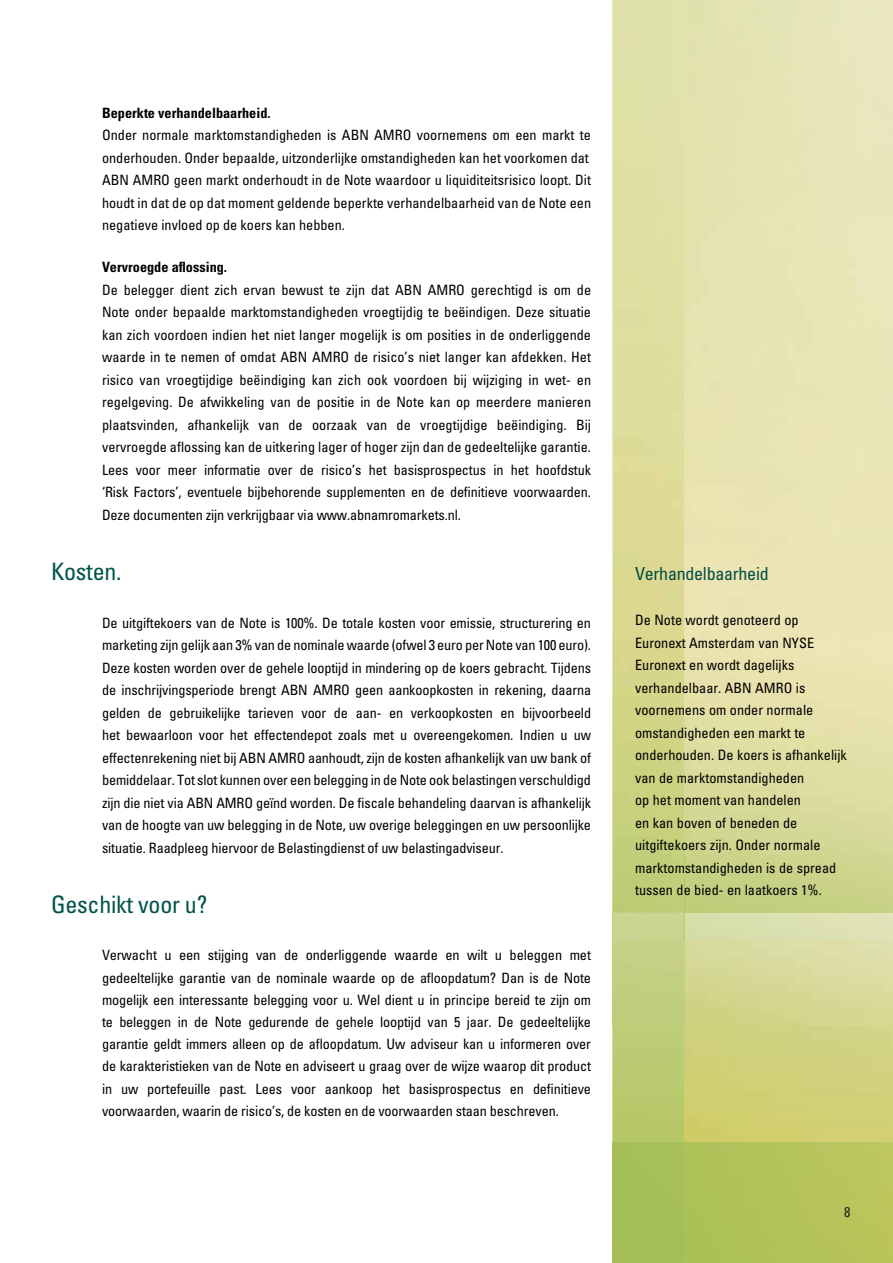
<style>
.page{position:relative;width:893px;height:1263px;background:#fff}
.page>*{position:absolute;margin:0;border:0;box-sizing:border-box;transform-origin:0 0}
.t1{font:condensed 24px "Univers";letter-spacing:-.01em;color:#005448}
.t2{font:condensed 18px "Univers";letter-spacing:-.015em;color:#004e43}
.t3{font:condensed 14.25px/22.5px "Univers";color:#000;text-align:justify}
.t4{font:700 condensed 14.25px "Univers";color:#000}
.t5{font:condensed 14.25px "Univers";color:#231f20}
</style>
<div class="page">
<img style="left:612px;top:0;width:281px;height:1263px">
<div style="left:612px;top:1142px;width:72px;height:121px;background:#a4be56"></div>
<img style="left:684px;top:912px;width:209px;height:1px">
<svg style="left:684px;top:912px;width:1px;height:28px"></svg>
<img style="left:684px;top:855px;width:1px;height:57px">
<p class="t4" style="left:102px;top:104px;width:170px">Beperkte verhandelbaarheid.</p>
<p class="t3" style="left:102px;top:124px;width:491px;text-align:left">Onder normale marktomstandigheden is ABN AMRO voornemens om een markt te onderhouden. Onder bepaalde, uitzonderlijke omstandigheden kan het voorkomen dat ABN AMRO geen markt onderhoudt in de Note waardoor u liquiditeitsrisico loopt. Dit houdt in dat de op dat moment geldende beperkte verhandelbaarheid van de Note een negatieve invloed op de koers kan hebben.</p>
<p class="t4" style="left:102px;top:258px;width:127px">Vervroegde aflossing.</p>
<p class="t3" style="left:102px;top:278px;width:491px">De belegger dient zich ervan bewust te zijn dat ABN AMRO gerechtigd is om de Note onder bepaalde marktomstandigheden vroegtijdig te beëindigen. Deze situatie kan zich voordoen indien het niet langer mogelijk is om posities in de onderliggende waarde in te nemen of omdat ABN AMRO de risico’s niet langer kan afdekken. Het risico van vroegtijdige beëindiging kan zich ook voordoen bij wijziging in wet- en regelgeving. De afwikkeling van de positie in de Note kan op meerdere manieren plaatsvinden, afhankelijk van de oorzaak van de vroegtijdige beëindiging. Bij vervroegde aflossing kan de uitkering lager of hoger zijn dan de gedeeltelijke garantie.<br>Lees voor meer informatie over de risico’s het basisprospectus in het hoofdstuk ‘Risk Factors’, eventuele bijbehorende supplementen en de definitieve voorwaarden.<br>Deze documenten zijn verkrijgbaar via www.abnamromarkets.nl.</p>
<h1 class="t1" style="left:51px;top:556px;width:72px">Kosten.</h1>
<p class="t3" style="left:102px;top:611px;width:491px">De uitgiftekoers van de Note is 100%. De totale kosten voor emissie, structurering en marketing zijn gelijk aan 3% van de nominale waarde (ofwel 3 euro per Note van 100 euro).<br>Deze kosten worden over de gehele looptijd in mindering op de koers gebracht. Tijdens de inschrijvingsperiode brengt ABN AMRO geen aankoopkosten in rekening, daarna gelden de gebruikelijke tarieven voor de aan- en verkoopkosten en bijvoorbeeld het bewaarloon voor het effectendepot zoals met u overeengekomen. Indien u uw effectenrekening niet bij ABN AMRO aanhoudt, zijn de kosten afhankelijk van uw bank of bemiddelaar. Tot slot kunnen over een belegging in de Note ook belastingen verschuldigd zijn die niet via ABN AMRO geïnd worden. De fiscale behandeling daarvan is afhankelijk van de hoogte van uw belegging in de Note, uw overige beleggingen en uw persoonlijke situatie. Raadpleeg hiervoor de Belastingdienst of uw belastingadviseur.</p>
<h1 class="t1" style="left:51px;top:889px;width:158px">Geschikt voor u?</h1>
<p class="t3" style="left:102px;top:944px;width:491px">Verwacht u een stijging van de onderliggende waarde en wilt u beleggen met gedeeltelijke garantie van de nominale waarde op de afloopdatum? Dan is de Note mogelijk een interessante belegging voor u. Wel dient u in principe bereid te zijn om te beleggen in de Note gedurende de gehele looptijd van 5 jaar. De gedeeltelijke garantie geldt immers alleen op de afloopdatum. Uw adviseur kan u informeren over de karakteristieken van de Note en adviseert u graag over de wijze waarop dit product in uw portefeuille past. Lees voor aankoop het basisprospectus en definitieve voorwaarden, waarin de risico’s, de kosten en de voorwaarden staan beschreven.</p>
<p class="t2" style="left:635px;top:562px;width:135px">Verhandelbaarheid</p>
<p class="t3" style="left:635px;top:609px;width:213px;text-align:left">De Note wordt genoteerd op<br>Euronext Amsterdam van NYSE<br>Euronext en wordt dagelijks verhandelbaar. ABN AMRO is voornemens om onder normale omstandigheden een markt te onderhouden. De koers is afhankelijk van de marktomstandigheden<br>op het moment van handelen<br>en kan boven of beneden de uitgiftekoers zijn. Onder normale marktomstandigheden is de spread tussen de bied- en laatkoers 1%.</p>
<p class="t5" style="left:844px;top:1203px;width:8px">8</p>
</div>
